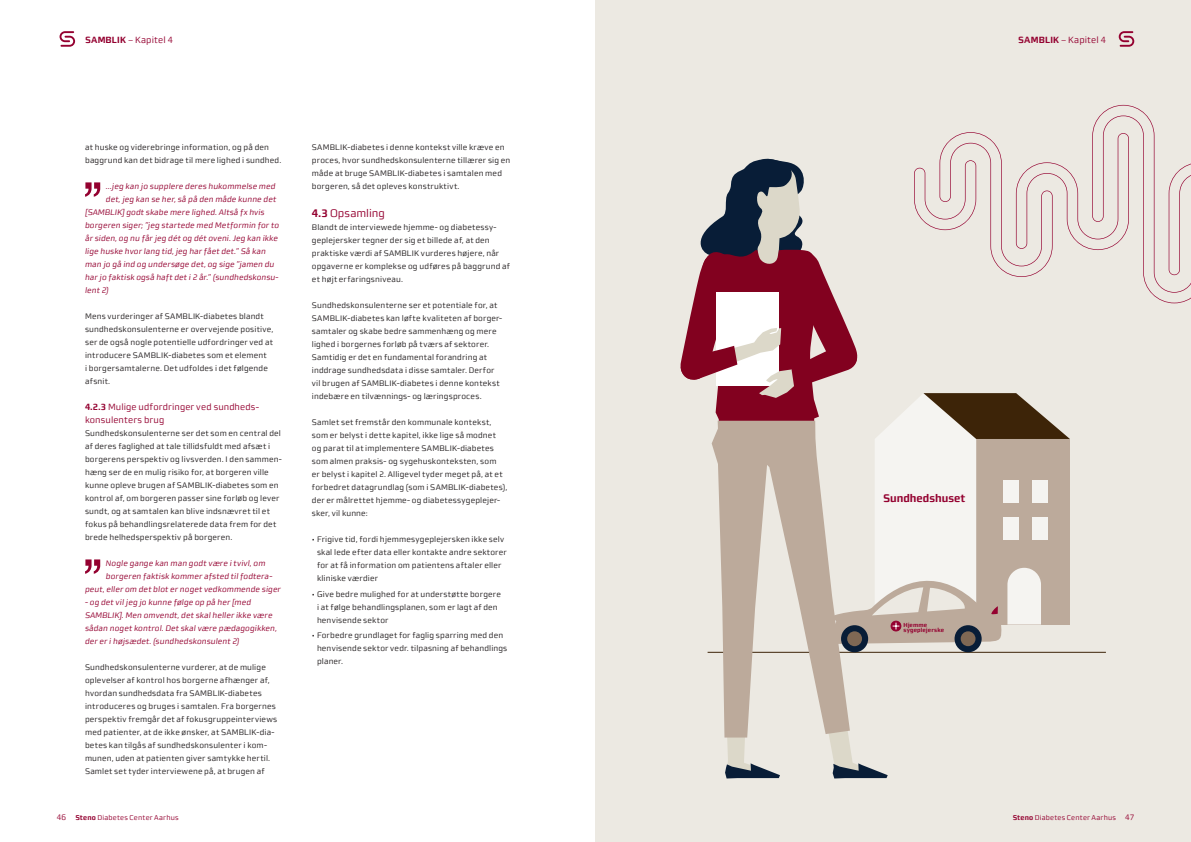
<style>
.page{position:relative;width:1191px;height:842px;background:#fff}
.page>*{position:absolute;margin:0;border:0;box-sizing:border-box;transform-origin:0 0}
.t1{font:700 11px "midtsans";letter-spacing:.005em;color:#940130}
.t2{font:11px "midtsans";letter-spacing:-.005em;color:#940130}
.t3{font:9px/13px "midtsans";letter-spacing:.01em;color:#940130}
.t4{font:8px/13px "midtsans";letter-spacing:.02em;color:#231f20}
.t5{font:italic 8px/13px "midtsans";letter-spacing:.01em;color:#940130}
.t6{font:8px "midtsans";color:#940130}
.t7{font:7px "midtsans";letter-spacing:.025em;color:#940130}
.t8{font:700 5.8px "midtsans";letter-spacing:.025em;color:#940130}
.s1{font-weight:700}
.s2{font-size:8px}
</style>
<div class="page">
<svg style="left:85px;top:182px;width:15px;height:15px"></svg>
<svg style="left:85px;top:559px;width:15px;height:15px"></svg>
<div style="left:595px;top:0;width:596px;height:842px;background:#ece9e2"></div>
<hr style="left:707px;top:652px;width:399px;height:1px;background:#3d2408">
<div style="left:841px;top:625px;width:27px;height:27px;background:#081d37;border-radius:50%"></div>
<div style="left:847px;top:631px;width:15px;height:15px;background:#7f6854;border-radius:50%"></div>
<div style="left:954px;top:625px;width:27px;height:27px;background:#081d37;border-radius:50%"></div>
<div style="left:960px;top:631px;width:15px;height:15px;background:#7f6854;border-radius:50%"></div>
<svg style="left:725px;top:737px;width:55px;height:41px"></svg>
<svg style="left:829px;top:737px;width:58px;height:41px"></svg>
<svg style="left:711px;top:644px;width:139px;height:93px"></svg>
<svg style="left:680px;top:158px;width:390px;height:486px"></svg>
<svg style="left:914px;top:105px;width:277px;height:198px"></svg>
<svg style="left:60px;top:31px;width:15px;height:16px"></svg>
<svg style="left:1118px;top:31px;width:16px;height:16px"></svg>
<p class="t3" style="left:85px;top:33px;width:89px"><span class="s1">SAMBLIK</span> – Kapitel 4</p>
<p class="t3" style="left:1018px;top:33px;width:89px"><span class="s1">SAMBLIK</span> – Kapitel 4</p>
<p class="t4" style="left:85px;top:140px;width:198px">at huske og viderebringe information, og på den baggrund kan det bidrage til mere lighed i sundhed.</p>
<p class="t5" style="left:106px;top:179px;width:171px">…jeg kan jo supplere deres hukommelse med</p>
<p class="t5" style="left:106px;top:192px;width:172px">det, jeg kan se her, så på den måde kunne det</p>
<p class="t5" style="left:85px;top:205px;width:181px">[SAMBLIK] godt skabe mere lighed. Altså fx hvis</p>
<p class="t5" style="left:85px;top:218px;width:195px">borgeren siger; ”jeg startede med Metformin for to</p>
<p class="t5" style="left:85px;top:231px;width:194px">år siden, og nu får jeg dét og dét oveni. Jeg kan ikke</p>
<p class="t5" style="left:85px;top:244px;width:182px">lige huske hvor lang tid, jeg har fået det.” Så kan</p>
<p class="t5" style="left:85px;top:257px;width:191px">man jo gå ind og undersøge det, og sige ”jamen du</p>
<p class="t5" style="left:85px;top:270px;width:195px">har jo faktisk også haft det i 2 år.” (sundhedskonsu-</p>
<p class="t5" style="left:85px;top:283px;width:25px">lent 2)</p>
<p class="t4" style="left:85px;top:309px;width:190px">Mens vurderinger af SAMBLIK-diabetes blandt sundhedskonsulenterne er overvejende positive, ser de også nogle potentielle udfordringer ved at introducere SAMBLIK-diabetes som et element<br>i borgersamtalerne. Det udfoldes i det følgende afsnit.</p>
<p class="t3" style="left:85px;top:400px;width:175px"><span class="s1">4.2.3</span> Mulige udfordringer ved sundheds&shy;konsulenters brug</p>
<p class="t4" style="left:85px;top:426px;width:198px">Sundhedskonsulenterne ser det som en central del af deres faglighed at tale tillidsfuldt med afsæt i borgerens perspektiv og livsverden. I den sammen&shy;hæng ser de en mulig risiko for, at borgeren ville kunne opleve brugen af SAMBLIK-diabetes som en kontrol af, om borgeren passer sine forløb og lever sundt, og at samtalen kan blive indsnævret til et fokus på behandlingsrelaterede data frem for det brede helhedsperspektiv på borgeren.</p>
<p class="t5" style="left:106px;top:556px;width:161px">Nogle gange kan man godt være i tvivl, om</p>
<p class="t5" style="left:106px;top:569px;width:168px">borgeren faktisk kommer afsted til fodtera-</p>
<p class="t5" style="left:85px;top:582px;width:197px">peut, eller om det blot er noget vedkommende siger</p>
<p class="t5" style="left:85px;top:595px;width:193px">- og det vil jeg jo kunne følge op på her [med SAMBLIK]. Men omvendt, det skal heller ikke være sådan noget kontrol. Det skal være pædagogikken, der er i højsædet. (sundhedskonsulent 2)</p>
<p class="t4" style="left:85px;top:660px;width:194px">Sundhedskonsulenterne vurderer, at de mulige oplevelser af kontrol hos borgerne afhænger af, hvordan sundhedsdata fra SAMBLIK-diabetes introduceres og bruges i samtalen. Fra borgernes perspektiv fremgår det af fokusgruppeinterviews med patienter, at de ikke ønsker, at SAMBLIK-dia&shy;betes kan tilgås af sundhedskonsulenter i kom&shy;munen, uden at patienten giver samtykke hertil.<br>Samlet set tyder interviewene på, at brugen af</p>
<p class="t4" style="left:312px;top:140px;width:200px">SAMBLIK-diabetes i denne kontekst ville kræve en proces, hvor sundhedskonsulenterne tillærer sig en måde at bruge SAMBLIK-diabetes i samtalen med borgeren, så det opleves konstruktivt.</p>
<p class="t2" style="left:312px;top:207px;width:74px"><span class="s1">4.3</span> Opsamling</p>
<p class="t4" style="left:312px;top:220px;width:200px">Blandt de interviewede hjemme- og diabetessy&shy;geplejersker tegner der sig et billede af, at den praktiske værdi af SAMBLIK vurderes højere, når opgaverne er komplekse og udføres på baggrund af et højt erfaringsniveau.</p>
<p class="t4" style="left:312px;top:298px;width:192px">Sundhedskonsulenterne ser et potentiale for, at SAMBLIK-diabetes kan løfte kvaliteten af borger&shy;samtaler og skabe bedre sammenhæng og mere lighed i borgernes forløb på tværs af sektorer.<br>Samtidig er det en fundamental forandring at inddrage sundhedsdata i disse samtaler. Derfor vil brugen af SAMBLIK-diabetes i denne kontekst indebære en tilvænnings- og læringsproces.</p>
<p class="t4" style="left:312px;top:415px;width:197px">Samlet set fremstår den kommunale kontekst, som er belyst i dette kapitel, ikke lige så modnet og parat til at implementere SAMBLIK-diabetes som almen praksis- og sygehuskonteksten, som<br>er belyst i kapitel 2. Alligevel tyder meget på, at et forbedret datagrundlag (som i SAMBLIK-diabetes), der er målrettet hjemme- og diabetessygeplejer&shy;sker, vil kunne:</p>
<p class="t4" style="left:317px;top:532px;width:191px;text-indent:-5px">• Frigive tid, fordi hjemmesygeplejersken ikke selv skal lede efter data eller kontakte andre sektorer for at få information om patientens aftaler eller kliniske værdier</p>
<p class="t4" style="left:317px;top:587px;width:185px;text-indent:-5px">• Give bedre mulighed for at understøtte borgere i at følge behandlingsplanen, som er lagt af den henvisende sektor</p>
<p class="t4" style="left:317px;top:629px;width:192px;text-indent:-5px">• Forbedre grundlaget for faglig sparring med den henvisende sektor vedr. tilpasning af behandlings planer.</p>
<p class="t1" style="left:883px;top:492px;width:84px">Sundhedshuset</p>
<p class="t8" style="left:903px;top:621px;width:25px">Hjemme</p>
<p class="t8" style="left:903px;top:627px;width:42px">sygeplejerske</p>
<p class="t6" style="left:57px;top:813px;width:11px">46</p>
<p class="t7" style="left:75px;top:814px;width:105px"><span class="s1">Steno</span> Diabetes Center Aarhus</p>
<p class="t7" style="left:1012px;top:814px;width:123px"><span class="s1">Steno</span> Diabetes Center Aarhus <span class="s2">47</span></p>
</div>
